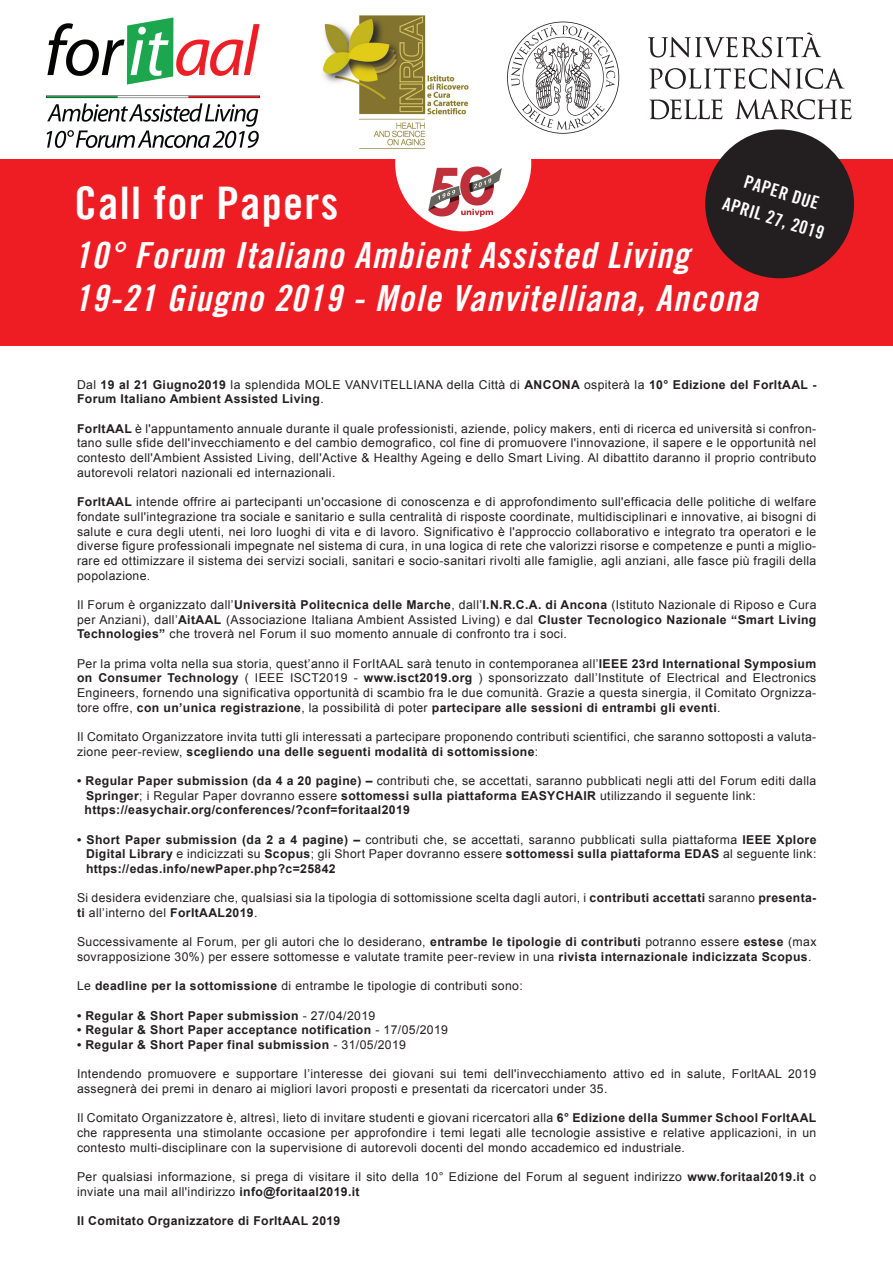
<style>
.page{position:relative;width:893px;height:1263px;background:#fff}
.page>*{position:absolute;margin:0;border:0;box-sizing:border-box;transform-origin:0 0}
.t1{font:45px "Trade Gothic LT Bold Cond Twenty";letter-spacing:.03em;color:#fff}
.t2{font:36px/43.2px "Trade Gothic LT Bold Cond Twenty Obl";letter-spacing:.035em;color:#fff}
.t3{font:18px/27px "Trade Gothic LT Bold Cond Twenty";color:#fff;text-align:center}
.t4{font:12.15px/14.7px "Arial";letter-spacing:.03em;color:#231f20;text-align:justify}
.t5{font:700 12.15px/14.7px "Arial";letter-spacing:.03em;color:#231f20}
.s1{font-weight:400}
.s2{font-weight:700}
</style>
<div class="page">
<div style="left:0;top:159px;width:893px;height:187px;background:#ee1d23"></div>
<div style="left:705px;top:129px;width:149px;height:149px;background:#231f20;border-radius:50%"></div>
<svg style="left:507px;top:22px;width:112px;height:112px"></svg>
<svg style="left:648px;top:32px;width:173px;height:26px"></svg>
<svg style="left:649px;top:68px;width:195px;height:21px"></svg>
<svg style="left:649px;top:99px;width:73px;height:20px"></svg>
<svg style="left:735px;top:99px;width:116px;height:20px"></svg>
<img style="left:47px;top:17px;width:212px;height:131px">
<div style="left:395px;top:95px;width:136px;height:136px;background:#fff;border-radius:50%"></div>
<img style="left:428px;top:166px;width:74px;height:51px">
<img style="left:322px;top:15px;width:147px;height:134px">
<h3 class="t3" style="left:735px;top:164px;width:106px;rotate:17deg">PAPER DUE<br>APRIL 27, 2019</h3>
<h1 class="t1" style="left:74px;top:176px;width:265px">Call for Papers</h1>
<h2 class="t2" style="left:74px;top:233px;width:685px">10° Forum Italiano Ambient Assisted Living<br>19-21 Giugno 2019 - Mole Vanvitelliana, Ancona</h2>
<p class="t5" style="left:77px;top:378px;width:741px"><span class="s1">Dal</span> 19 al 21 Giugno2019 <span class="s1">la splendida MOLE VANVITELLIANA della Città di</span> ANCONA <span class="s1">ospiterà la</span> 10° Edizione del ForltAAL -<br>Forum Italiano Ambient Assisted Living<span class="s1">.</span></p>
<p class="t4" style="left:77px;top:421px;width:741px"><span class="s2">ForltAAL</span> è l'appuntamento annuale durante il quale professionisti, aziende, policy makers, enti di ricerca ed università si confron&shy;tano sulle sfide dell'invecchiamento e del cambio demografico, col fine di promuovere l'innovazione, il sapere e le opportunità nel contesto dell'Ambient Assisted Living, dell'Active &amp; Healthy Ageing e dello Smart Living. Al dibattito daranno il proprio contributo autorevoli relatori nazionali ed internazionali.</p>
<p class="t4" style="left:77px;top:495px;width:741px"><span class="s2">ForltAAL</span> intende offrire ai partecipanti un'occasione di conoscenza e di approfondimento sull'efficacia delle politiche di welfare fondate sull'integrazione tra sociale e sanitario e sulla centralità di risposte coordinate, multidisciplinari e innovative, ai bisogni di salute e cura degli utenti, nei loro luoghi di vita e di lavoro. Significativo è l'approccio collaborativo e integrato tra operatori e le diverse figure professionali impegnate nel sistema di cura, in una logica di rete che valorizzi risorse e competenze e punti a miglio&shy;rare ed ottimizzare il sistema dei servizi sociali, sanitari e socio-sanitari rivolti alle famiglie, agli anziani, alle fasce più fragili della popolazione.</p>
<p class="t4" style="left:77px;top:597px;width:741px">Il Forum è organizzato dall’<span class="s2">Università Politecnica delle Marche</span>, dall’<span class="s2">I.N.R.C.A. di Ancona</span> (Istituto Nazionale di Riposo e Cura per Anziani), dall’<span class="s2">AitAAL</span> (Associazione Italiana Ambient Assisted Living) e dal <span class="s2">Cluster Tecnologico Nazionale “Smart Living Technologies”</span> che troverà nel Forum il suo momento annuale di confronto tra i soci.</p>
<p class="t4" style="left:77px;top:656px;width:741px">Per la prima volta nella sua storia, quest’anno il ForItAAL sarà tenuto in contemporanea all’<span class="s2">IEEE 23rd International Symposium on Consumer Technology</span> ( IEEE ISCT2019 - <span class="s2">www.isct2019.org</span> ) sponsorizzato dall’Institute of Electrical and Electronics Engineers, fornendo una significativa opportunità di scambio fra le due comunità. Grazie a questa sinergia, il Comitato Orgnizza&shy;tore offre, <span class="s2">con un’unica registrazione</span>, la possibilità di poter <span class="s2">partecipare alle sessioni di entrambi gli eventi</span>.</p>
<p class="t4" style="left:77px;top:729px;width:741px">Il Comitato Organizzatore invita tutti gli interessati a partecipare proponendo contributi scientifici, che saranno sottoposti a valuta&shy;zione peer-review, <span class="s2">scegliendo una delle seguenti modalità di sottomissione</span>:</p>
<p class="t5" style="left:85px;top:774px;width:733px;text-indent:-8px">• Regular Paper submission (da 4 a 20 pagine) – <span class="s1">contributi che, se accettati, saranno pubblicati negli atti del Forum editi dalla<br></span>Springer<span class="s1">; i Regular Paper dovranno essere</span> sottomessi sulla piattaforma EASYCHAIR <span class="s1">utilizzando il seguente link: </span>https://easychair.org/conferences/?conf=foritaal2019</p>
<p class="t5" style="left:86px;top:832px;width:732px;text-align:justify;text-indent:-9px">• Short Paper submission (da 2 a 4 pagine) – <span class="s1">contributi che, se accettati, saranno pubblicati sulla piattaforma</span> IEEE Xplore Digital Library <span class="s1">e indicizzati su</span> Scopus<span class="s1">; gli Short Paper dovranno essere</span> sottomessi sulla piattaforma EDAS <span class="s1">al seguente link: </span>https://edas.info/newPaper.php?c=25842</p>
<p class="t4" style="left:77px;top:891px;width:741px">Si desidera evidenziare che, qualsiasi sia la tipologia di sottomissione scelta dagli autori, i <span class="s2">contributi accettati</span> saranno <span class="s2">presenta&shy;ti</span> all’interno del <span class="s2">ForItAAL2019</span>.</p>
<p class="t4" style="left:77px;top:935px;width:741px">Successivamente al Forum, per gli autori che lo desiderano, <span class="s2">entrambe le tipologie di contributi</span> potranno essere <span class="s2">estese</span> (max sovrapposizione 30%) per essere sottomesse e valutate tramite peer-review in una <span class="s2">rivista internazionale indicizzata Scopus</span>.</p>
<p class="t4" style="left:77px;top:979px;width:447px">Le <span class="s2">deadline per la sottomissione</span> di entrambe le tipologie di contributi sono:</p>
<p class="t5" style="left:77px;top:1008px;width:300px">• Regular &amp; Short Paper submission <span class="s1">- 27/04/2019</span></p>
<p class="t5" style="left:77px;top:1023px;width:373px">• Regular &amp; Short Paper acceptance notification <span class="s1">- 17/05/2019</span></p>
<p class="t5" style="left:77px;top:1038px;width:331px">• Regular &amp; Short Paper final submission <span class="s1">- 31/05/2019</span></p>
<p class="t4" style="left:77px;top:1067px;width:741px">Intendendo promuovere e supportare l’interesse dei giovani sui temi dell'invecchiamento attivo ed in salute, ForltAAL 2019 assegnerà dei premi in denaro ai migliori lavori proposti e presentati da ricercatori under 35.</p>
<p class="t4" style="left:77px;top:1111px;width:741px">Il Comitato Organizzatore è, altresì, lieto di invitare studenti e giovani ricercatori alla <span class="s2">6° Edizione della Summer School ForltAAL </span>che rappresenta una stimolante occasione per approfondire i temi legati alle tecnologie assistive e relative applicazioni, in un contesto multi-disciplinare con la supervisione di autorevoli docenti del mondo accademico ed industriale.</p>
<p class="t4" style="left:77px;top:1169px;width:741px">Per qualsiasi informazione, si prega di visitare il sito della 10° Edizione del Forum al seguent indirizzo <span class="s2">www.foritaal2019.it</span> o inviate una mail all'indirizzo <span class="s2">info@foritaal2019.it</span></p>
<p class="t5" style="left:77px;top:1214px;width:265px">Il Comitato Organizzatore di ForltAAL 2019</p>
</div>
